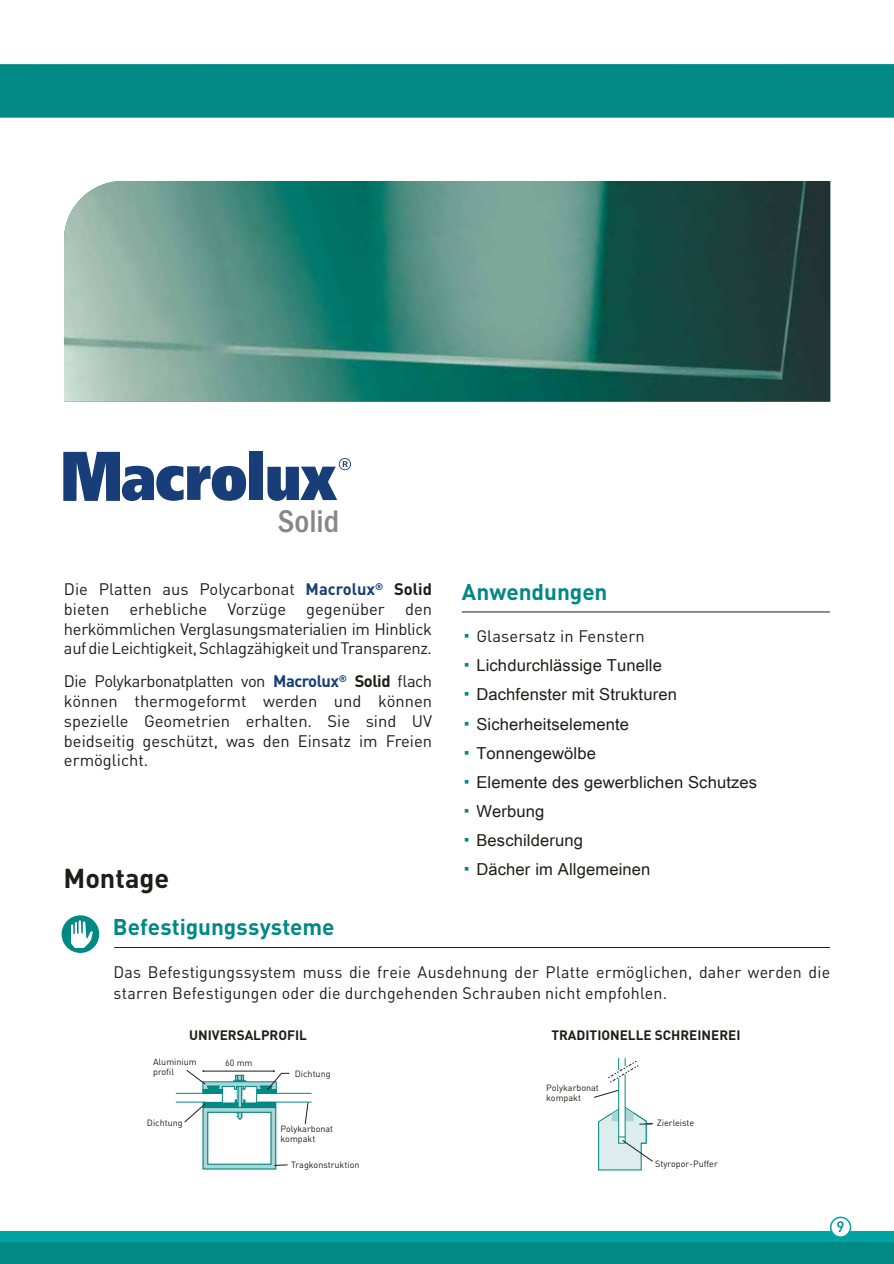
<style>
.page{position:relative;width:894px;height:1264px;background:#fff}
.page>*{position:absolute;margin:0;border:0;box-sizing:border-box;transform-origin:0 0}
.t1{font:500 condensed 32.4px "ITC Franklin Gothic Std";color:#878787}
.t2{font:700 27px "DIN Pro";letter-spacing:-.005em;color:#1d1d1b}
.t3{font:700 22.5px "DIN Pro";color:#008985}
.t4{font:16.5px/19.8px "DIN Pro";letter-spacing:.01em;color:#1d1d1b;text-align:justify}
.t5{font:16.5px "Arial Unicode MS";letter-spacing:.01em;color:#1d1d1b}
.t6{font:500 15px "DIN Pro";color:#008985}
.t7{font:700 13.5px "DIN Pro";color:#1d1d1b}
.t8{font:9px/9.8px "DIN Pro";color:#1d1d1b}
.s1{font-weight:700;color:#183e7a}
.s2{font-weight:700}
.s3{font-family:"Arial Unicode MS";color:#008985}
.s4{color:#008985}
</style>
<div class="page">
<hr style="left:461px;top:611px;width:368px;height:1px;background:#1d1d1b">
<div style="left:62px;top:915px;width:37px;height:37px;background:#008985;border-radius:50%"></div>
<svg style="left:71px;top:920px;width:22px;height:27px"></svg>
<hr style="left:114px;top:947px;width:715px;height:1px;background:#1d1d1b">
<img style="left:64px;top:181px;width:766px;height:220px">
<div style="left:0;top:1231px;width:893px;height:32px;background:#01a3a2"></div>
<div style="left:0;top:1242px;width:893px;height:21px;background:#008985"></div>
<div style="left:830px;top:1217px;width:20px;height:19px;background:#fff;border-radius:50%"></div>
<div style="left:829px;top:1216px;width:22px;height:21px;border:2px solid #01a3a2;border-radius:50%"></div>
<div style="left:0;top:64px;width:893px;height:54px;background:#008985"></div>
<svg style="left:175px;top:1070px;width:137px;height:99px"></svg>
<svg style="left:594px;top:1058px;width:59px;height:112px"></svg>
<svg style="left:63px;top:452px;width:183px;height:49px"></svg>
<div style="left:249px;top:452px;width:14px;height:48px;background:#183e7a"></div>
<svg style="left:267px;top:458px;width:84px;height:43px"></svg>
<h1 class="t1" style="left:278px;top:503px;width:63px">Solid</h1>
<p class="t4" style="left:64px;top:578px;width:369px">Die Platten aus Polycarbonat <span class="s1">Macrolux</span><sup>®</sup> <span class="s2">Solid </span>bieten erhebliche Vorzüge gegenüber den herkömmlichen Verglasungsmaterialien im Hinblick auf die Leichtigkeit, Schlagzähigkeit und Transparenz.</p>
<p class="t4" style="left:64px;top:670px;width:369px">Die Polykarbonatplatten von <span class="s1">Macrolux</span><sup>®</sup> <span class="s2">Solid</span> flach können thermogeformt werden und können spezielle Geometrien erhalten. Sie sind UV beidseitig geschützt, was den Einsatz im Freien ermöglicht.</p>
<h3 class="t3" style="left:461px;top:576px;width:147px">Anwendungen</h3>
<p class="t4" style="left:461px;top:625px;width:184px"><span class="s3">▪</span> Glasersatz in Fenstern</p>
<p class="t5" style="left:461px;top:653px;width:201px"><span class="s4">▪</span> Lichdurchlässige Tunelle</p>
<p class="t5" style="left:461px;top:682px;width:216px"><span class="s4">▪</span> Dachfenster mit Strukturen</p>
<p class="t5" style="left:461px;top:711px;width:168px"><span class="s4">▪</span> Sicherheitselemente</p>
<p class="t5" style="left:461px;top:740px;width:135px"><span class="s4">▪</span> Tonnengewölbe</p>
<p class="t5" style="left:461px;top:770px;width:297px"><span class="s4">▪</span> Elemente des gewerblichen Schutzes</p>
<p class="t5" style="left:461px;top:799px;width:84px"><span class="s4">▪</span> Werbung</p>
<p class="t5" style="left:461px;top:828px;width:123px"><span class="s4">▪</span> Beschilderung</p>
<p class="t5" style="left:461px;top:857px;width:190px"><span class="s4">▪</span> Dächer im Allgemeinen</p>
<h2 class="t2" style="left:64px;top:859px;width:107px">Montage</h2>
<h3 class="t3" style="left:113px;top:911px;width:223px">Befestigungssysteme</h3>
<p class="t4" style="left:113px;top:960px;width:718px;line-height:21px">Das Befestigungssystem muss die freie Ausdehnung der Platte ermöglichen, daher werden die starren Befestigungen oder die durchgehenden Schrauben nicht empfohlen.</p>
<p class="t7" style="left:189px;top:1025px;width:119px">UNIVERSALPROFIL</p>
<p class="t8" style="left:153px;top:1056px;width:45px">Aluminium profil</p>
<p class="t8" style="left:225px;top:1057px;width:29px">60 mm</p>
<p class="t8" style="left:295px;top:1068px;width:37px">Dichtung</p>
<p class="t8" style="left:147px;top:1117px;width:37px">Dichtung</p>
<p class="t8" style="left:280px;top:1123px;width:54px">Polykarbonat kompakt</p>
<p class="t8" style="left:291px;top:1158px;width:70px">Tragkonstruktion</p>
<p class="t7" style="left:551px;top:1025px;width:190px">TRADITIONELLE SCHREINEREI</p>
<p class="t8" style="left:546px;top:1082px;width:54px">Polykarbonat kompakt</p>
<p class="t8" style="left:656px;top:1117px;width:39px">Zierleiste</p>
<p class="t8" style="left:655px;top:1158px;width:64px">Styropor-Puffer</p>
<p class="t6" style="left:836px;top:1215px;width:9px">9</p>
</div>
